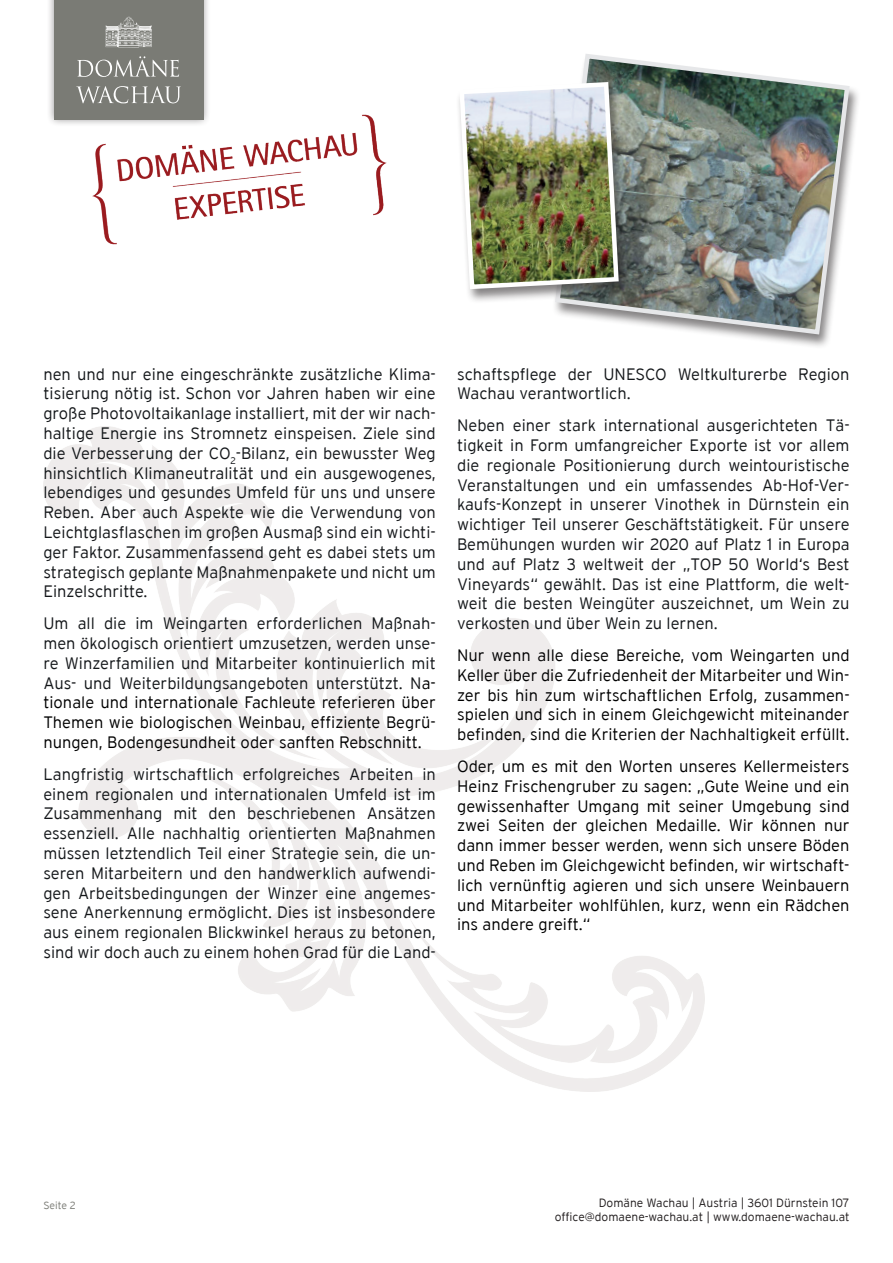
<style>
.page{position:relative;width:893px;height:1263px;background:#fff}
.page>*{position:absolute;margin:0;border:0;box-sizing:border-box;transform-origin:0 0}
.t1{font:300 16.5px/19.8px "Interstate";color:#14171a;text-align:justify}
.t2{font:300 16.5px/19.8px "Interstate";color:#000001;text-align:justify}
.t3{font:300 12px/14.4px "Interstate";color:#231f20;text-align:right}
.t4{font:300 10.5px "Interstate";letter-spacing:-.005em;color:#7a7b75}
.s1{color:#000001}
</style>
<div class="page">
<img style="left:93px;top:114px;width:293px;height:130px">
<div style="left:46px;top:0;width:165px;height:127px;background:#231f20;opacity:.5"></div>
<div style="left:54px;top:0;width:149px;height:119px;background:#7a7b75"></div>
<svg style="left:77px;top:56px;width:102px;height:21px"></svg>
<svg style="left:76px;top:86px;width:105px;height:17px"></svg>
<svg style="left:105px;top:17px;width:47px;height:31px"></svg>
<div style="left:552px;top:53px;width:310px;height:296px;background:#231f20;opacity:.55"></div>
<img style="left:553px;top:53px;width:299px;height:284px">
<div style="left:456px;top:82px;width:175px;height:222px;background:#231f20;opacity:.55"></div>
<img style="left:457px;top:80px;width:164px;height:211px">
<p class="t1" style="left:43px;top:364px;width:394px">nen und nur eine eingeschränkte zusätzliche Klima&shy;tisierung nötig ist. Schon vor Jahren haben wir eine große Photovoltaikanlage installiert, mit der wir nach&shy;haltige Energie ins Stromnetz einspeisen. Ziele sind die Verbesserung der CO<sub>2</sub>-Bilanz, ein bewusster Weg hinsichtlich Klimaneutralität und ein ausgewogenes, lebendiges und gesundes Umfeld für uns und unsere Reben. Aber auch Aspekte wie die Verwendung von Leichtglasflaschen im großen Ausmaß sind ein wichti&shy;ger Faktor. Zusammenfassend geht es dabei stets um strategisch geplante Maßnahmenpakete und nicht um Einzelschritte.</p>
<p class="t1" style="left:43px;top:613px;width:394px">Um all die im Weingarten erforderlichen Maßnah&shy;men ökologisch orientiert umzusetzen, werden unse&shy;re Winzerfamilien und Mitarbeiter kontinuierlich mit Aus- und Weiterbildungsangeboten unterstützt. N<span class="s1">a&shy;tionale und internationale Fachleute referieren über Themen wie biologischen Weinbau, effiziente Begrü&shy;nungen, Bodengesundheit oder sanften Rebschnitt.</span></p>
<p class="t1" style="left:43px;top:764px;width:394px">Langfristig wirtschaftlich erfolgreiches Arbeiten in einem regionalen und internationalen Umfeld ist im Zusammenhang mit den beschriebenen Ansätzen essenziell. Alle nachhaltig orientierten Maßnahmen müssen letztendlich Teil einer Strategie sein, die un&shy;seren Mitarbeitern und den handwerklich aufwendi&shy;gen Arbeitsbedingungen der Winzer eine angemes&shy;sene Anerkennung ermöglicht. Dies ist insbesondere aus einem regionalen Blickwinkel heraus zu betonen, sind wir doch auch zu einem hohen Grad für die Land-</p>
<p class="t1" style="left:457px;top:364px;width:394px">schaftspflege der UNESCO Weltkulturerbe Region<br>Wachau verantwortlich.</p>
<p class="t1" style="left:457px;top:415px;width:394px">Neben einer stark international ausgerichteten Tä&shy;tigkeit in Form umfangreicher Exporte ist vor allem die regionale Positionierung durch weintouristische Veranstaltungen und ein umfassendes Ab-Hof-Ver&shy;kaufs-Konzept in unserer Vinothek in Dürnstein ein wichtiger Teil unserer Geschäftstätigkeit. Für unsere Bemühungen wurden wir 2020 auf Platz 1 in Europa und auf Platz 3 weltweit der „TOP 50 World‘s Best Vineyards“ gewählt. Das ist eine Plattform, die welt&shy;weit die besten Weingüter auszeichnet, um Wein zu verkosten und über Wein zu lernen.</p>
<p class="t2" style="left:457px;top:645px;width:394px">Nur wenn alle diese Bereiche, vom Weingarten und Keller über die Zufriedenheit der Mitarbeiter und Win&shy;zer bis hin zum wirtschaftlichen Erfolg, zusammen&shy;spielen und sich in einem Gleichgewicht miteinander befinden, sind die Kriterien der Nachhaltigkeit erfüllt.</p>
<p class="t2" style="left:457px;top:756px;width:394px">Oder, um es mit den Worten unseres Kellermeisters Heinz Frischengruber zu sagen: „Gute Weine und ein gewissenhafter Umgang mit seiner Umgebung sind zwei Seiten der gleichen Medaille. Wir können nur dann immer besser werden, wenn sich unsere Böden und Reben im Gleichgewicht befinden, wir wirtschaft&shy;lich vernünftig agieren und sich unsere Weinbauern und Mitarbeiter wohlfühlen, kurz, wenn ein Rädchen ins andere greift.“</p>
<p class="t4" style="left:43px;top:1199px;width:34px">Seite 2</p>
<p class="t3" style="left:555px;top:1195px;width:296px">Domäne Wachau | Austria | 3601 Dürnstein 107 office@domaene-wachau.at | www.domaene-wachau.at</p>
</div>
